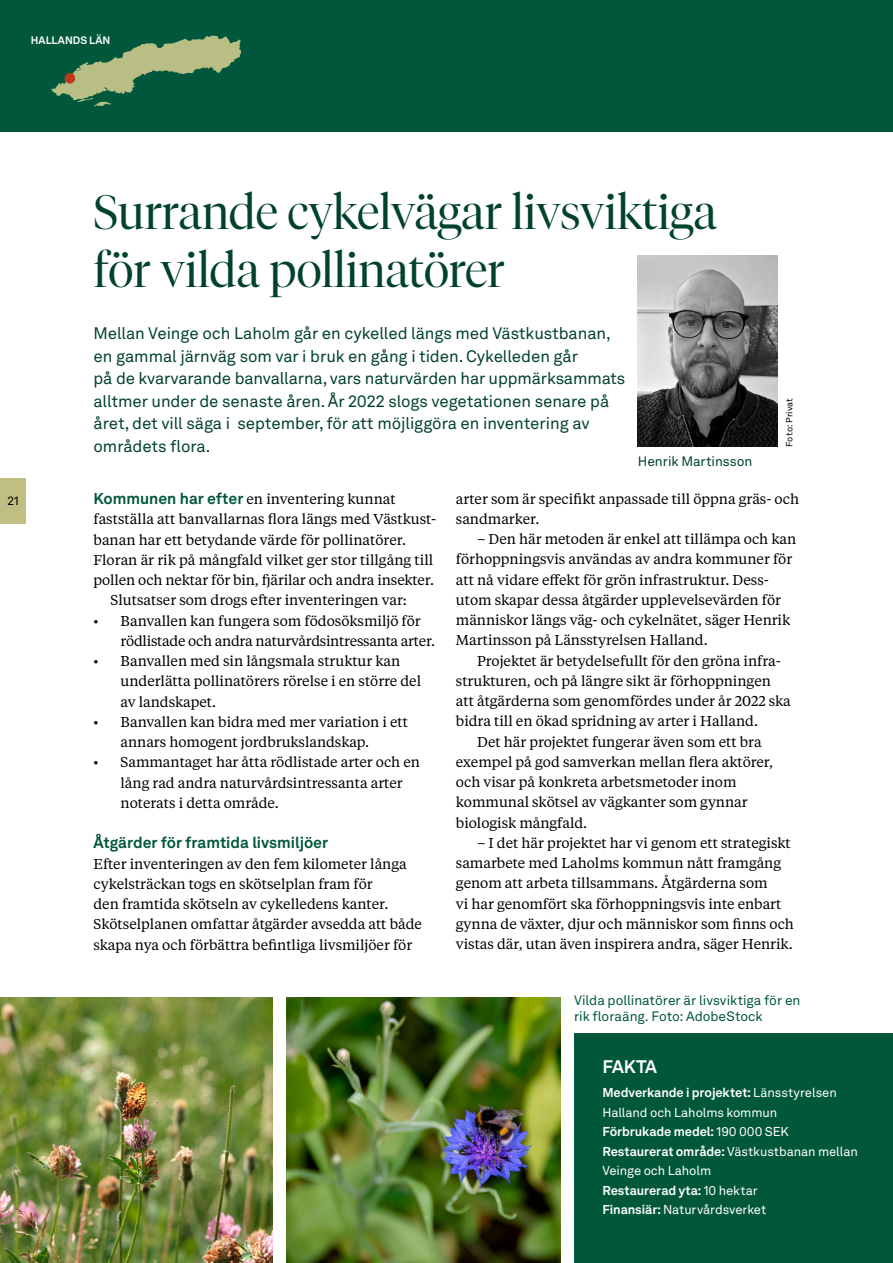
<style>
.page{position:relative;width:893px;height:1263px;background:#fff}
.page>*{position:absolute;margin:0;border:0;box-sizing:border-box;transform-origin:0 0}
.Rubrik_1{font:300 48px/58.5px "Tiempos Fine";letter-spacing:-.005em;color:#004130}
.t1{font:700 18px "Akkurat LL";letter-spacing:-.035em;color:#fff}
.Ingress{font:16.5px/22.5px "Akkurat LL";letter-spacing:-.005em;color:#004130}
.Styckeformat_1{font:700 15.6px "Akkurat LL";color:#00573c}
.Brödtext_med_indrag{font:14.25px/20.2px "Tiempos Text";letter-spacing:-.005em;color:#000}
.Styckeformat_1-2{font:14.25px/20.2px "Tiempos Text";letter-spacing:-.005em;color:#000}
.Bildtext{font:13.5px/16.5px "Akkurat LL";letter-spacing:-.005em;color:#00573c}
.t2{font:13.5px "Akkurat LL";letter-spacing:-.005em;color:#004130}
.Faktaruta_Brödtext{font:12.75px/19.5px "Akkurat LL";letter-spacing:-.005em;color:#fff}
.Faktaruta_Brödtext-2{font:700 12.75px "Akkurat LL";letter-spacing:-.005em;color:#fff}
.t3{font:12px "Akkurat LL";color:#000}
.Faktabröd_-_längre_text{font:700 10.65px "Akkurat LL";letter-spacing:.01em;color:#fff}
.t4{font:9px "Akkurat LL";letter-spacing:.01em;color:#000}
.s1{font-family:"Akkurat LL";font-weight:700;font-size:15.6px;color:#00573c}
.s2{font-weight:400}
.s3{font-weight:700}
</style>
<div class="page">
<div style="left:1px;top:478px;width:25px;height:45px;background:#c0be82"></div>
<div style="left:0;top:0;width:893px;height:132px;background:#00573c"></div>
<div style="left:574px;top:1033px;width:319px;height:230px;background:#00573c"></div>
<svg style="left:51px;top:36px;width:190px;height:70px"></svg>
<div style="left:65px;top:73px;width:10px;height:11px;background:#bd381b;border-radius:50%"></div>
<img style="left:0;top:997px;width:272px;height:266px">
<img style="left:286px;top:997px;width:274px;height:266px">
<img style="left:638px;top:255px;width:139px;height:192px">
<p class="Faktabröd_-_längre_text" style="left:31px;top:32px;width:81px">HALLANDS LÄN</p>
<p class="t3" style="left:8px;top:491px;width:13px">21</p>
<h1 class="Rubrik_1" style="left:94px;top:182px;width:625px">Surrande cykelvägar livsviktiga för vilda pollinatörer</h1>
<p class="Ingress" style="left:94px;top:322px;width:519px">Mellan Veinge och Laholm går en cykelled längs med Västkustbanan,</p>
<p class="Ingress" style="left:94px;top:344px;width:486px">en gammal järnväg som var i bruk en gång i tiden. Cykelleden går</p>
<p class="Ingress" style="left:94px;top:367px;width:533px">på de kvarvarande banvallarna, vars naturvärden har uppmärksammats alltmer under de senaste åren. År 2022 slogs vegetationen senare på året, det vill säga i september, för att möjliggöra en inventering av</p>
<p class="Ingress" style="left:94px;top:434px;width:118px">områdets flora.</p>
<p class="t2" style="left:638px;top:452px;width:116px">Henrik Martinsson</p>
<p class="t4" style="left:783px;top:447px;width:50px;rotate:-90deg">Foto: Privat</p>
<p class="Styckeformat_1-2" style="left:94px;top:488px;width:344px"><span class="s1">Kommunen har efter</span> en inventering kunnat fastställa att banvallarnas flora längs med Västkust&shy;banan har ett betydande värde för pollinatörer.<br>Floran är rik på mångfald vilket ger stor tillgång till pollen och nektar för bin, fjärilar och andra insekter.</p>
<p class="Brödtext_med_indrag" style="left:111px;top:589px;width:298px">Slutsatser som drogs efter inventeringen var:</p>
<p class="Styckeformat_1-2" style="left:121px;top:610px;width:316px;text-indent:-27px">• Banvallen kan fungera som födosöksmiljö för rödlistade och andra naturvårdsintressanta arter.</p>
<p class="Styckeformat_1-2" style="left:121px;top:650px;width:302px;text-indent:-27px">• Banvallen med sin långsmala struktur kan underlätta pollinatörers rörelse i en större del av landskapet.</p>
<p class="Styckeformat_1-2" style="left:121px;top:711px;width:289px;text-indent:-27px">• Banvallen kan bidra med mer variation i ett annars homogent jordbrukslandskap.</p>
<p class="Styckeformat_1-2" style="left:121px;top:751px;width:301px;text-indent:-27px">• Sammantaget har åtta rödlistade arter och en lång rad andra naturvårdsintressanta arter noterats i detta område.</p>
<p class="Styckeformat_1" style="left:94px;top:831px;width:236px">Åtgärder för framtida livsmiljöer</p>
<p class="Brödtext_med_indrag" style="left:94px;top:853px;width:330px">Efter inventeringen av den fem kilometer långa cykelsträckan togs en skötselplan fram för<br>den framtida skötseln av cykelledens kanter.<br>Skötselplanen omfattar åtgärder avsedda att både skapa nya och förbättra befintliga livsmiljöer för</p>
<p class="Brödtext_med_indrag" style="left:456px;top:488px;width:345px">arter som är specifikt anpassade till öppna gräs- och sandmarker.</p>
<p class="Brödtext_med_indrag" style="left:456px;top:528px;width:342px;text-indent:21px">– Den här metoden är enkel att tillämpa och kan förhoppningsvis användas av andra kommuner för att nå vidare effekt för grön infrastruktur. Dess&shy;utom skapar dessa åtgärder upplevelsevärden för människor längs väg- och cykelnätet, säger Henrik Martinsson på Länsstyrelsen Halland.</p>
<p class="Brödtext_med_indrag" style="left:456px;top:650px;width:336px;text-indent:21px">Projektet är betydelsefullt för den gröna infra&shy;strukturen, och på längre sikt är förhoppningen att åtgärderna som genomfördes under år 2022 ska bidra till en ökad spridning av arter i Halland.</p>
<p class="Brödtext_med_indrag" style="left:456px;top:731px;width:319px;text-indent:21px">Det här projektet fungerar även som ett bra exempel på god samverkan mellan flera aktörer, och visar på konkreta arbetsmetoder inom kommunal skötsel av vägkanter som gynnar biologisk mångfald.</p>
<p class="Brödtext_med_indrag" style="left:456px;top:832px;width:340px;text-indent:21px">– I det här projektet har vi genom ett strategiskt samarbete med Laholms kommun nått framgång genom att arbeta tillsammans. Åtgärderna som<br>vi har genomfört ska förhoppningsvis inte enbart gynna de växter, djur och människor som finns och vistas där, utan även inspirera andra, säger Henrik.</p>
<p class="Bildtext" style="left:574px;top:991px;width:228px">Vilda pollinatörer är livsviktiga för en rik floraäng. Foto: AdobeStock</p>
<p class="t1" style="left:602px;top:1053px;width:56px">FAKTA</p>
<p class="Faktaruta_Brödtext-2" style="left:602px;top:1083px;width:236px">Medverkande i projektet: <span class="s2">Länsstyrelsen</span></p>
<p class="Faktaruta_Brödtext" style="left:602px;top:1102px;width:176px">Halland och Laholms kommun</p>
<p class="Faktaruta_Brödtext-2" style="left:602px;top:1122px;width:188px">Förbrukade medel: <span class="s2">190 000 SEK</span></p>
<p class="Faktaruta_Brödtext" style="left:602px;top:1141px;width:257px"><span class="s3">Restaurerat område:</span> Västkustbanan mellan<br>Veinge och Laholm</p>
<p class="Faktaruta_Brödtext-2" style="left:602px;top:1180px;width:157px">Restaurerad yta: <span class="s2">10 hektar</span></p>
<p class="Faktaruta_Brödtext" style="left:602px;top:1199px;width:165px"><span class="s3">Finansiär:</span> Naturvårdsverket</p>
</div>
